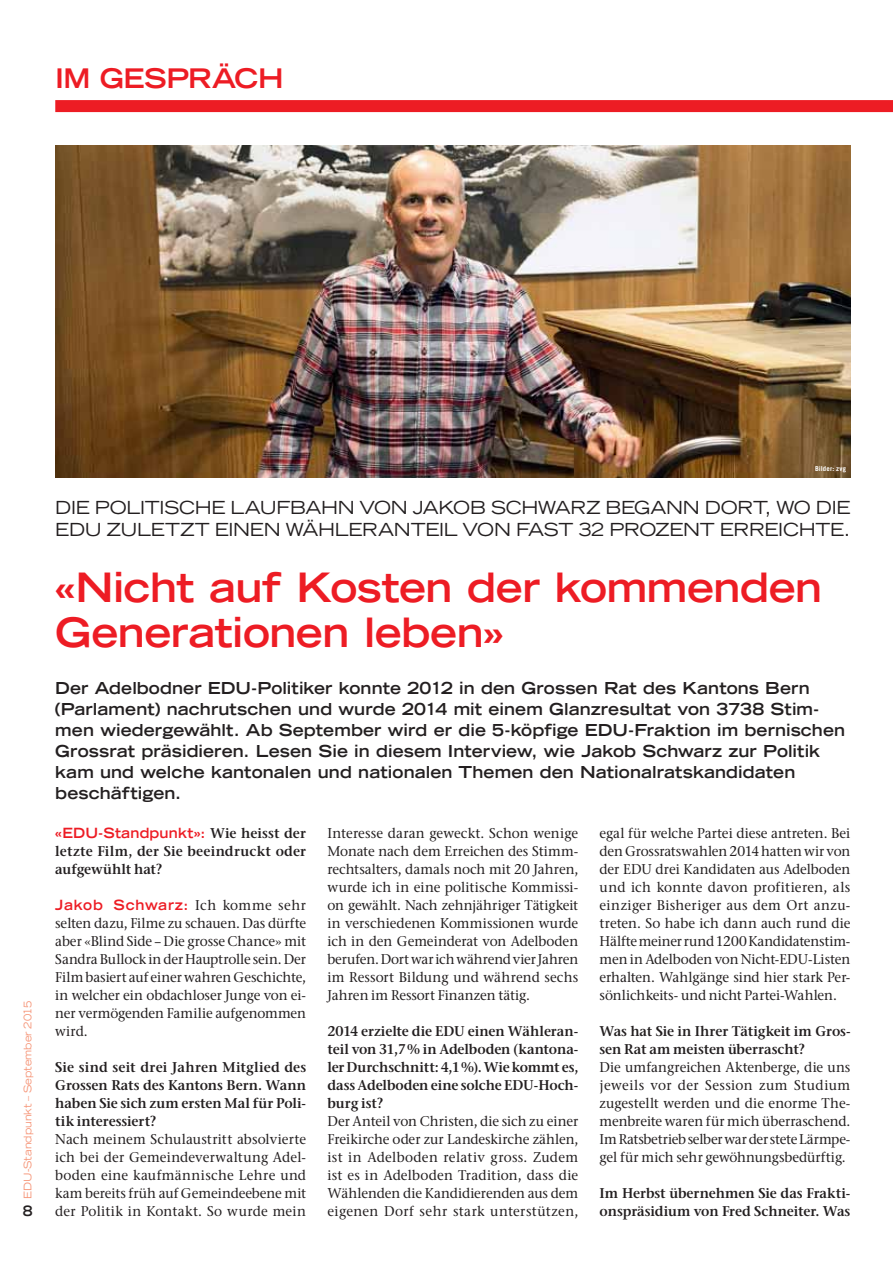
<style>
.page{position:relative;width:893px;height:1263px;background:#fff}
.page>*{position:absolute;margin:0;border:0;box-sizing:border-box;transform-origin:0 0}
.t1{font:700 expanded 40.5px/45px "Trade Gothic LT Std";letter-spacing:-.015em;color:#ed1c24}
.t2{font:700 expanded 27px "Trade Gothic LT Std";letter-spacing:-.02em;color:#ed1c24}
.t3{font:expanded 18px/22.5px "Trade Gothic LT Std";letter-spacing:-.015em;color:#231f20}
.t4{font:700 expanded 16.5px/21px "Trade Gothic LT Std";letter-spacing:.005em;color:#231f20}
.t5{font:700 expanded 14.25px "Trade Gothic LT Std";color:#231f20;scale:.96 1}
.t6{font:500 14.1px/18px "Stone Ser ITC Std";color:#231f20;text-align:justify;scale:.96 1}
.t7{font:600 14.1px/18px "Stone Ser ITC Std";letter-spacing:-.005em;color:#231f20;scale:.96 1}
.t8{font:700 expanded 14.1px "Trade Gothic LT Std";letter-spacing:.025em;color:#ed1c24;scale:.96 1}
.t9{font:700 expanded 14.1px "Trade Gothic LT Std";letter-spacing:.055em;color:#ed1c24;scale:.96 1}
.t10{font:expanded 10.5px "Trade Gothic LT Std";letter-spacing:-.005em;color:#f69679;scale:.96 1}
.t11{font:700 6.75px "Trade Gothic LT Std";letter-spacing:.025em;color:#fff}
.s1{font-family:"Stone Ser ITC Std";font-weight:600;font-stretch:normal;color:#231f20}
.s2{font-family:"Stone Ser ITC Std";font-weight:500;font-stretch:normal;color:#231f20}
</style>
<div class="page">
<div style="left:55px;top:100px;width:838px;height:12px;background:#ed1c24"></div>
<img style="left:55px;top:146px;width:795px;height:331px">
<h2 class="t2" style="left:55px;top:65px;width:230px">IM GESPRÄCH</h2>
<p class="t10" style="left:23px;top:1199px;width:208px;rotate:-90deg">EDU-Standpunkt – September 2015</p>
<p class="t5" style="left:23px;top:1204px;width:12px">8</p>
<p class="t11" style="left:815px;top:467px;width:33px">Bilder: zvg</p>
<p class="t3" style="left:55px;top:497px;width:797px">DIE POLITISCHE LAUFBAHN VON JAKOB SCHWARZ BEGANN DORT, WO DIE<br>EDU ZULETZT EINEN WÄHLERANTEIL VON FAST 32 PROZENT ERREICHTE.</p>
<h1 class="t1" style="left:55px;top:568px;width:768px">«Nicht auf Kosten der kommenden<br>Generationen leben»</h1>
<p class="t4" style="left:55px;top:679px;width:791px">Der Adelbodner EDU-Politiker konnte 2012 in den Grossen Rat des Kantons Bern (Parlament) nachrutschen und wurde 2014 mit einem Glanzresultat von 3738 Stim&shy;men wiedergewählt. Ab September wird er die 5-köpfige EDU-Fraktion im bernischen Grossrat präsidieren. Lesen Sie in diesem Interview, wie Jakob Schwarz zur Politik kam und welche kantonalen und nationalen Themen den Nationalratskandidaten beschäftigen.</p>
<p class="t8" style="left:55px;top:826px;width:263px">«EDU-Standpunkt»: <span class="s1">Wie heisst der</span></p>
<p class="t7" style="left:55px;top:844px;width:263px">letzte Film, der Sie beeindruckt oder aufgewühlt hat?</p>
<p class="t9" style="left:55px;top:898px;width:263px">Jakob Schwarz: <span class="s2">Ich komme sehr</span></p>
<p class="t6" style="left:55px;top:916px;width:263px">selten dazu, Filme zu schauen. Das dürfte aber «Blind Side – Die grosse Chance» mit Sandra Bullock in der Hauptrolle sein. Der Film basiert auf einer wahren Geschichte, in welcher ein obdachloser Junge von ei&shy;ner vermögenden Familie aufgenommen wird.</p>
<p class="t7" style="left:55px;top:1060px;width:263px;text-align:justify">Sie sind seit drei Jahren Mitglied des Grossen Rats des Kantons Bern. Wann haben Sie sich zum ersten Mal für Poli&shy;tik interessiert?</p>
<p class="t6" style="left:55px;top:1132px;width:263px">Nach meinem Schulaustritt absolvierte ich bei der Gemeindeverwaltung Adel&shy;boden eine kaufmännische Lehre und kam bereits früh auf Gemeindeebene mit der Politik in Kontakt. So wurde mein</p>
<p class="t6" style="left:327px;top:826px;width:263px">Interesse daran geweckt. Schon wenige Monate nach dem Erreichen des Stimm&shy;rechtsalters, damals noch mit 20 Jahren, wurde ich in eine politische Kommissi&shy;on gewählt. Nach zehnjähriger Tätigkeit in verschiedenen Kommissionen wurde ich in den Gemeinderat von Adelboden berufen. Dort war ich während vier Jahren im Ressort Bildung und während sechs Jahren im Ressort Finanzen tätig.</p>
<p class="t7" style="left:327px;top:1024px;width:263px;text-align:justify">2014 erzielte die EDU einen Wähleran&shy;teil von 31,7 % in Adelboden (kantona&shy;ler Durchschnitt: 4,1 %). Wie kommt es, dass Adelboden eine solche EDU-Hoch&shy;burg ist?</p>
<p class="t6" style="left:327px;top:1114px;width:263px">Der Anteil von Christen, die sich zu einer Freikirche oder zur Landeskirche zählen, ist in Adelboden relativ gross. Zudem ist es in Adelboden Tradition, dass die Wählenden die Kandidierenden aus dem eigenen Dorf sehr stark unterstützen,</p>
<p class="t6" style="left:600px;top:826px;width:263px">egal für welche Partei diese antreten. Bei den Grossratswahlen 2014 hatten wir von der EDU drei Kandidaten aus Adelboden und ich konnte davon profitieren, als einziger Bisheriger aus dem Ort anzu&shy;treten. So habe ich dann auch rund die Hälfte meiner rund 1200 Kandidatenstim&shy;men in Adelboden von Nicht-EDU-Listen erhalten. Wahlgänge sind hier stark Per&shy;sönlichkeits- und nicht Partei-Wahlen.</p>
<p class="t7" style="left:600px;top:1024px;width:263px">Was hat Sie in Ihrer Tätigkeit im Gros&shy;sen Rat am meisten überrascht?</p>
<p class="t6" style="left:600px;top:1060px;width:263px">Die umfangreichen Aktenberge, die uns jeweils vor der Session zum Studium zugestellt werden und die enorme The&shy;menbreite waren für mich überraschend.<br>Im Ratsbetrieb selber war der stete Lärmpe&shy;gel für mich sehr gewöhnungsbedürftig.</p>
<p class="t7" style="left:600px;top:1186px;width:263px">Im Herbst übernehmen Sie das Frakti&shy;onspräsidium von Fred Schneiter. Was</p>
</div>
